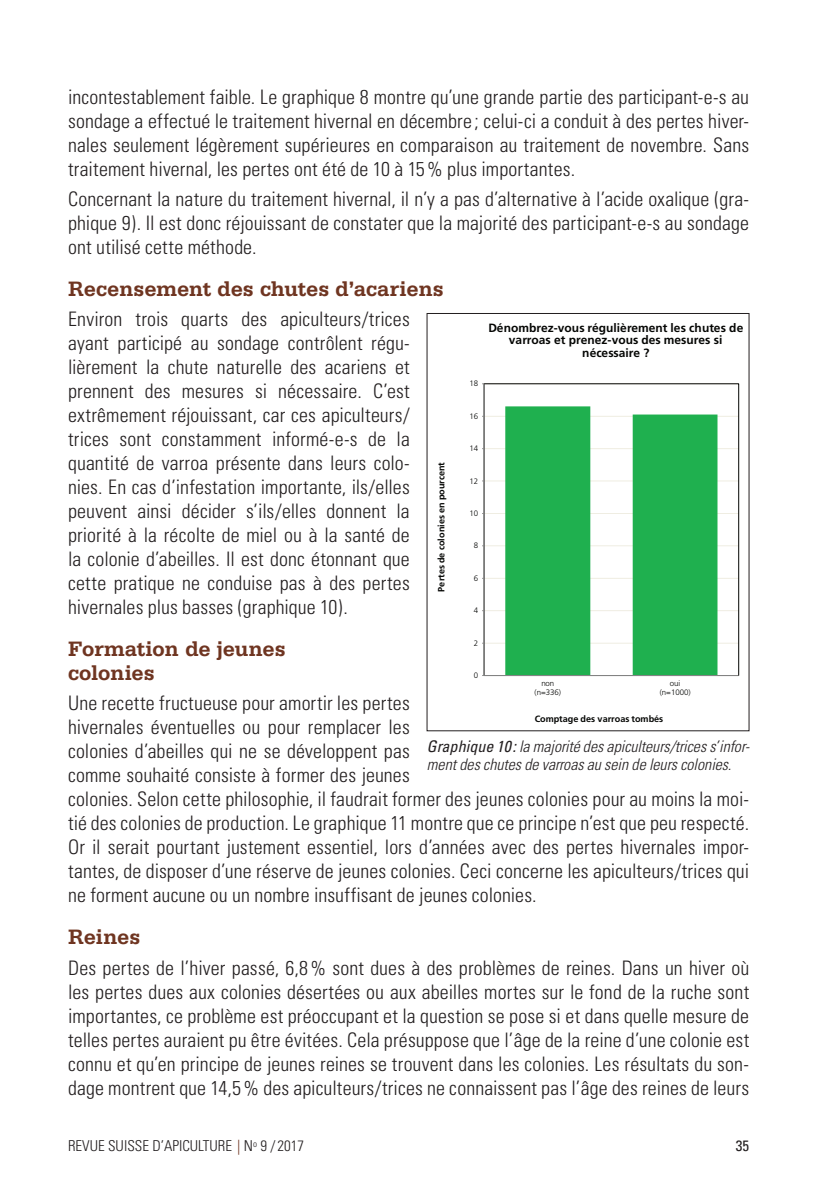
<style>
.page{position:relative;width:840px;height:1191px;background:#fff}
.page>*{position:absolute;margin:0;border:0;box-sizing:border-box;transform-origin:0 0}
.t1{font:700 22px/24px "Serifa";letter-spacing:-.01em;color:#6f3521}
.t2{font:300 condensed 20px/24px "Univers";letter-spacing:.005em;color:#231f20;text-align:justify}
.t3{font:italic 300 condensed 16px/18px "Univers";color:#231f20}
.t4{font:300 condensed 15px "Univers";color:#231f20}
.t5{font:condensed 15px "Univers";color:#231f20}
.t6{font:700 12px/12.4px "Frutiger";letter-spacing:.005em;color:#040503;text-align:center}
.t7{font:700 9px "Frutiger";letter-spacing:-.005em;color:#040503}
.t8{font:300 7.8px/8.4px "Frutiger";letter-spacing:-.01em;color:#040503;text-align:center}
.s1{font-weight:400}
.s2{color:#6f3521}
</style>
<div class="page">
<svg style="left:482px;top:383px;width:258px;height:294px"></svg>
<p class="t2" style="left:68px;top:85px;width:682px">incontestablement faible. Le graphique 8 montre qu’une grande partie des participant-e-s au sondage a effectué le traitement hivernal en décembre ; celui-ci a conduit à des pertes hiver&shy;nales seulement légèrement supérieures en comparaison au traitement de novembre. Sans traitement hivernal, les pertes ont été de 10 à 15% plus importantes.</p>
<p class="t2" style="left:68px;top:187px;width:682px">Concernant la nature du traitement hivernal, il n’y a pas d’alternative à l’acide oxalique (gra&shy;phique 9). Il est donc réjouissant de constater que la majorité des participant-e-s au sondage ont utilisé cette méthode.</p>
<p class="t1" style="left:68px;top:276px;width:377px">Recensement des chutes d’acariens</p>
<p class="t2" style="left:68px;top:307px;width:343px">Environ trois quarts des apiculteurs/trices ayant participé au sondage contrôlent régu&shy;lièrement la chute naturelle des acariens et prennent des mesures si nécessaire. C’est extrêmement réjouissant, car ces apiculteurs/ trices sont constamment informé-e-s de la quantité de varroa présente dans leurs colo&shy;nies. En cas d’infestation importante, ils/elles peuvent ainsi décider s’ils/elles donnent la priorité à la récolte de miel ou à la santé de la colonie d’abeilles. Il est donc étonnant que cette pratique ne conduise pas à des pertes hivernales plus basses (graphique 10).</p>
<p class="t1" style="left:68px;top:636px;width:219px">Formation de jeunes colonies</p>
<p class="t2" style="left:68px;top:691px;width:682px;text-align:left">Une recette fructueuse pour amortir les pertes<br>hivernales éventuelles ou pour remplacer les<br>colonies d’abeilles qui ne se développent pas<br>comme souhaité consiste à former des jeunes<br>colonies. Selon cette philosophie, il faudrait former des jeunes colonies pour au moins la moi&shy;tié des colonies de production. Le graphique 11 montre que ce principe n’est que peu respecté.<br>Or il serait pourtant justement essentiel, lors d’années avec des pertes hivernales impor&shy;tantes, de disposer d’une réserve de jeunes colonies. Ceci concerne les apiculteurs/trices qui ne forment aucune ou un nombre insuffisant de jeunes colonies.</p>
<p class="t1" style="left:68px;top:924px;width:74px">Reines</p>
<p class="t2" style="left:68px;top:955px;width:682px">Des pertes de l’hiver passé, 6,8% sont dues à des problèmes de reines. Dans un hiver où les pertes dues aux colonies désertées ou aux abeilles mortes sur le fond de la ruche sont importantes, ce problème est préoccupant et la question se pose si et dans quelle mesure de telles pertes auraient pu être évitées. Cela présuppose que l’âge de la reine d’une colonie est connu et qu’en principe de jeunes reines se trouvent dans les colonies. Les résultats du son&shy;dage montrent que 14,5% des apiculteurs/trices ne connaissent pas l’âge des reines de leurs</p>
<p class="t6" style="left:488px;top:321px;width:256px">Dénombrez-vous régulièrement les chutes de varroas et prenez-vous des mesures si nécessaire ?</p>
<p class="t8" style="left:469px;top:379px;width:10px">18</p>
<p class="t8" style="left:469px;top:412px;width:10px">16</p>
<p class="t8" style="left:469px;top:444px;width:10px">14</p>
<p class="t7" style="left:436px;top:591px;width:131px;rotate:-90deg">Pertes de colonies en pourcent</p>
<p class="t8" style="left:469px;top:477px;width:10px">12</p>
<p class="t8" style="left:469px;top:509px;width:10px">10</p>
<p class="t8" style="left:473px;top:541px;width:6px">8</p>
<p class="t8" style="left:473px;top:574px;width:6px">6</p>
<p class="t8" style="left:473px;top:606px;width:6px">4</p>
<p class="t8" style="left:473px;top:639px;width:6px">2</p>
<p class="t8" style="left:473px;top:671px;width:6px">0</p>
<p class="t8" style="left:534px;top:679px;width:28px">non (n=336)</p>
<p class="t8" style="left:659px;top:679px;width:32px">oui (n=1000)</p>
<p class="t7" style="left:534px;top:714px;width:130px">Comptage des varroas tombés</p>
<p class="t3" style="left:426px;top:737px;width:324px"><span class="s1">Graphique 10:</span> la majorité des apiculteurs/trices s’infor&shy;ment des chutes de varroas au sein de leurs colonies.</p>
<p class="t4" style="left:68px;top:1137px;width:237px">REVUE SUISSE D’APICULTURE <span class="s2">|</span> N<sup>o</sup> 9 / 2017</p>
<p class="t5" style="left:735px;top:1136px;width:15px">35</p>
</div>
